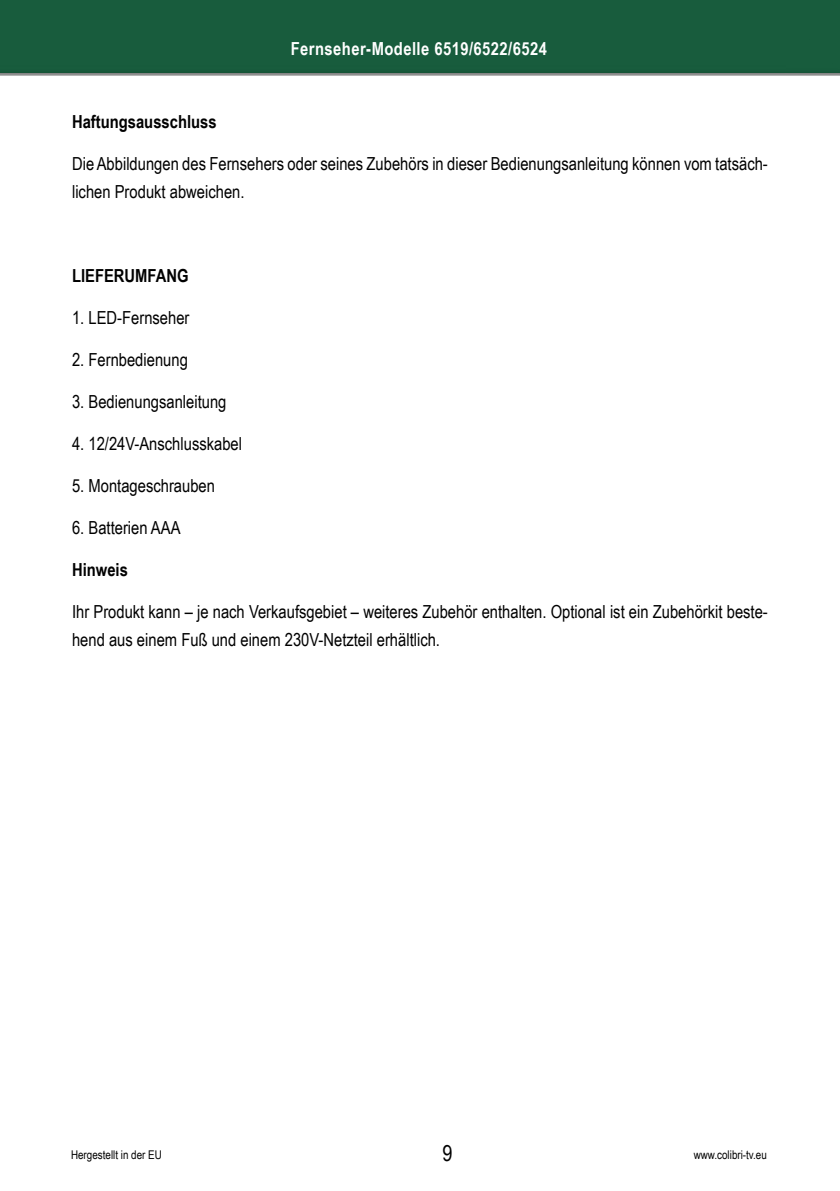
<style>
.page{position:relative;width:840px;height:1191px;background:#fff}
.page>*{position:absolute;margin:0;border:0;box-sizing:border-box;transform-origin:0 0}
.t1{font:22px "Arial Narrow";color:#000}
.t2{font:18px/28px "Arial Narrow";color:#000}
.t3{font:700 18px "Arial Narrow";color:#000}
.t4{font:700 18px "Arial Narrow";letter-spacing:.025em;color:#fff}
.t5{font:12px "Arial Narrow";color:#000}
</style>
<div class="page">
<div style="left:0;top:0;width:839px;height:76px;background:#8f8f8f"></div>
<div style="left:0;top:0;width:839px;height:74px;background:#185c3d"></div>
<p class="t4" style="left:290px;top:35px;width:257px">Fernseher-Modelle 6519/6522/6524</p>
<p class="t3" style="left:72px;top:108px;width:146px">Haftungsausschluss</p>
<p class="t2" style="left:72px;top:149px;width:697px">Die Abbildungen des Fernsehers oder seines Zubehörs in dieser Bedienungsanleitung können vom tatsäch&shy;lichen Produkt abweichen.</p>
<p class="t3" style="left:72px;top:262px;width:118px">LIEFERUMFANG</p>
<p class="t2" style="left:72px;top:303px;width:119px">1. LED-Fernseher</p>
<p class="t2" style="left:72px;top:345px;width:117px">2. Fernbedienung</p>
<p class="t2" style="left:72px;top:387px;width:156px">3. Bedienungsanleitung</p>
<p class="t2" style="left:72px;top:429px;width:171px">4. 12/24V-Anschlusskabel</p>
<p class="t2" style="left:72px;top:471px;width:144px">5. Montageschrauben</p>
<p class="t2" style="left:72px;top:513px;width:110px">6. Batterien AAA</p>
<p class="t3" style="left:72px;top:556px;width:57px">Hinweis</p>
<p class="t2" style="left:72px;top:597px;width:696px">Ihr Produkt kann – je nach Verkaufsgebiet – weiteres Zubehör enthalten. Optional ist ein Zubehörkit beste&shy;hend aus einem Fuß und einem 230V-Netzteil erhältlich.</p>
<p class="t5" style="left:71px;top:1145px;width:92px">Hergestellt in der EU</p>
<p class="t1" style="left:442px;top:1137px;width:12px">9</p>
<p class="t5" style="left:693px;top:1145px;width:75px">www.colibri-tv.eu</p>
</div>
